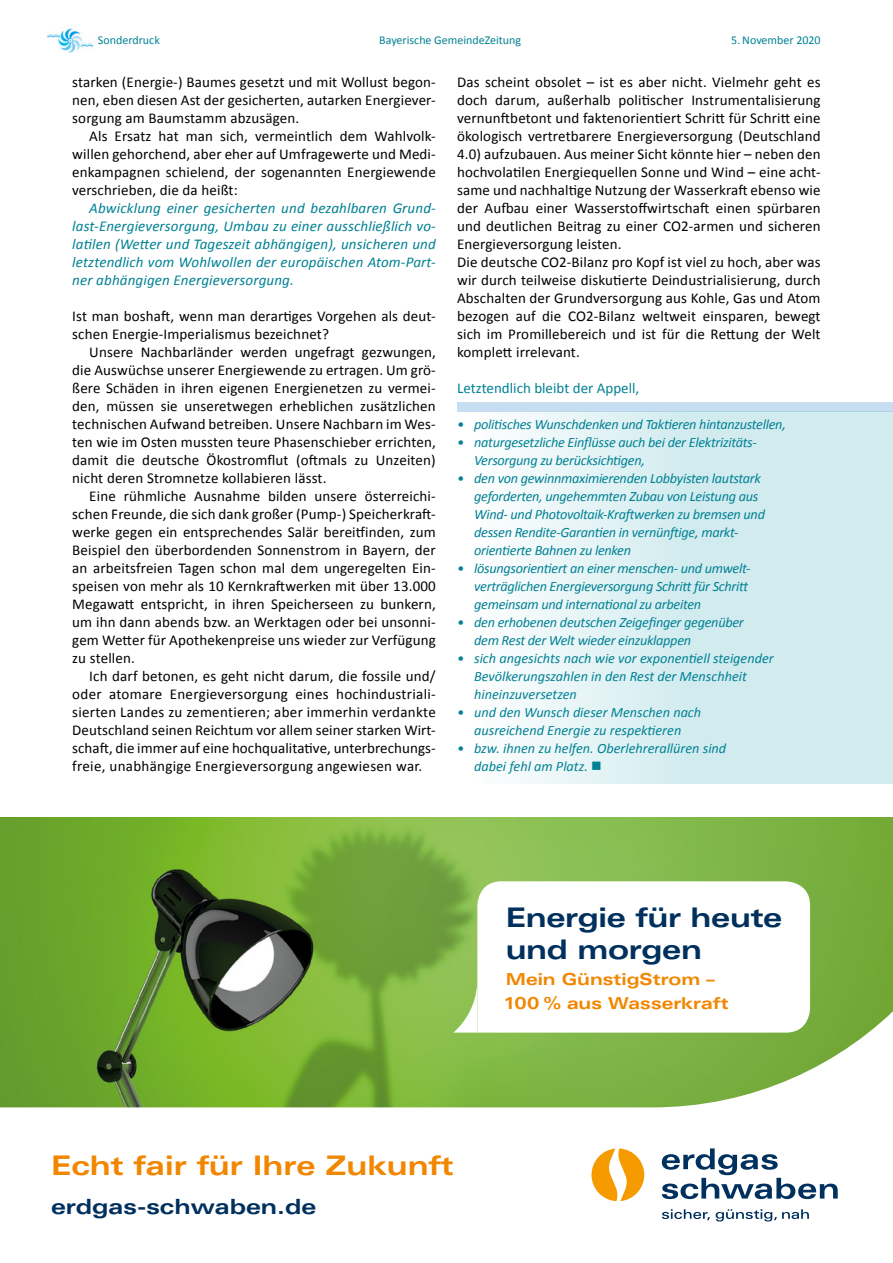
<style>
.page{position:relative;width:893px;height:1263px;background:#fff}
.page>*{position:absolute;margin:0;border:0;box-sizing:border-box;transform-origin:0 0}
.t1{font:700 expanded 27px/31.5px "Univers Next Pro";letter-spacing:-.01em;color:#00305d}
.t2{font:700 expanded 27px "Univers Next Pro";color:#f18700}
.t3{font:700 expanded 21px "Univers Next Pro";color:#00305d}
.t4{font:700 expanded 16.5px/24px "Univers Next Pro";color:#f18700}
.t5{font:15px/18px "Calibri";letter-spacing:.01em;color:#000;text-align:justify}
.t6{font:italic 15px/18px "Calibri";letter-spacing:.01em;color:#008194;text-align:justify}
.t7{font:15px "Calibri";color:#008194}
.t8{font:italic 14.25px/18px "Calibri";letter-spacing:-.02em;color:#008194}
.t9{font:italic 14.25px/18px "Calibri";color:#008194}
.t10{font:12px "Calibri";color:#008194}
</style>
<div class="page">
<img style="left:48px;top:28px;width:45px;height:25px">
<div style="left:456px;top:411px;width:437px;height:372px;background:linear-gradient(to right,#f7fbfc,#c5e6eb)"></div>
<div style="left:457px;top:402px;width:436px;height:9px;background:#c7ddf1"></div>
<img style="left:0;top:817px;width:893px;height:182px">
<svg style="left:454px;top:985px;width:23px;height:14px"></svg>
<svg style="left:477px;top:881px;width:333px;height:118px"></svg>
<svg style="left:0;top:999px;width:893px;height:223px"></svg>
<svg style="left:591px;top:1148px;width:53px;height:53px"></svg>
<svg style="left:662px;top:1148px;width:176px;height:51px"></svg>
<svg style="left:662px;top:1209px;width:147px;height:12px"></svg>
<p class="t10" style="left:98px;top:32px;width:64px">Sonderdruck</p>
<p class="t10" style="left:379px;top:32px;width:143px">Bayerische GemeindeZeitung</p>
<p class="t10" style="left:731px;top:32px;width:91px">5. November 2020</p>
<p class="t5" style="left:72px;top:72px;width:365px">starken (Energie-) Baumes gesetzt und mit Wollust begon&shy;nen, eben diesen Ast der gesicherten, autarken Energiever&shy;sorgung am Baumstamm abzusägen.</p>
<p class="t5" style="left:72px;top:126px;width:365px;text-indent:17px">Als Ersatz hat man sich, vermeintlich dem Wahlvolk&shy;willen gehorchend, aber eher auf Umfragewerte und Medi&shy;enkampagnen schielend, der sogenannten Energiewende verschrieben, die da heißt:</p>
<p class="t6" style="left:72px;top:198px;width:365px;text-indent:17px">Abwicklung einer gesicherten und bezahlbaren Grund&shy;last-Energieversorgung, Umbau zu einer ausschließlich vo&shy;latilen (Wetter und Tageszeit abhängigen), unsicheren und letztendlich vom Wohlwollen der europäischen Atom-Part&shy;ner abhängigen Energieversorgung.</p>
<p class="t5" style="left:72px;top:306px;width:365px">Ist man boshaft, wenn man derartiges Vorgehen als deut&shy;schen Energie-Imperialismus bezeichnet?</p>
<p class="t5" style="left:72px;top:342px;width:365px;text-indent:17px">Unsere Nachbarländer werden ungefragt gezwungen, die Auswüchse unserer Energiewende zu ertragen. Um grö&shy;ßere Schäden in ihren eigenen Energienetzen zu vermei&shy;den, müssen sie unseretwegen erheblichen zusätzlichen technischen Aufwand betreiben. Unsere Nachbarn im Wes&shy;ten wie im Osten mussten teure Phasenschieber errichten, damit die deutsche Ökostromflut (oftmals zu Unzeiten) nicht deren Stromnetze kollabieren lässt.</p>
<p class="t5" style="left:72px;top:486px;width:365px;text-indent:17px">Eine rühmliche Ausnahme bilden unsere österreichi&shy;schen Freunde, die sich dank großer (Pump-) Speicherkraft&shy;werke gegen ein entsprechendes Salär bereitfinden, zum Beispiel den überbordenden Sonnenstrom in Bayern, der an arbeitsfreien Tagen schon mal dem ungeregelten Ein&shy;speisen von mehr als 10 Kernkraftwerken mit über 13.000<br>Megawatt entspricht, in ihren Speicherseen zu bunkern, um ihn dann abends bzw. an Werktagen oder bei unsonni&shy;gem Wetter für Apothekenpreise uns wieder zur Verfügung zu stellen.</p>
<p class="t5" style="left:72px;top:666px;width:365px;text-indent:17px">Ich darf betonen, es geht nicht darum, die fossile und/ oder atomare Energieversorgung eines hochindustriali&shy;sierten Landes zu zementieren; aber immerhin verdankte Deutschland seinen Reichtum vor allem seiner starken Wirt&shy;schaft, die immer auf eine hochqualitative, unterbrechungs&shy;freie, unabhängige Energieversorgung angewiesen war.</p>
<p class="t5" style="left:457px;top:72px;width:365px;text-align:left">Das scheint obsolet – ist es aber nicht. Vielmehr geht es doch darum, außerhalb politischer Instrumentalisierung vernunftbetont und faktenorientiert Schritt für Schritt eine ökologisch vertretbarere Energieversorgung (Deutschland 4.0) aufzubauen. Aus meiner Sicht könnte hier – neben den hochvolatilen Energiequellen Sonne und Wind – eine acht&shy;same und nachhaltige Nutzung der Wasserkraft ebenso wie der Aufbau einer Wasserstoffwirtschaft einen spürbaren und deutlichen Beitrag zu einer CO2-armen und sicheren Energieversorgung leisten.<br>Die deutsche CO2-Bilanz pro Kopf ist viel zu hoch, aber was wir durch teilweise diskutierte Deindustrialisierung, durch Abschalten der Grundversorgung aus Kohle, Gas und Atom bezogen auf die CO2-Bilanz weltweit einsparen, bewegt sich im Promillebereich und ist für die Rettung der Welt komplett irrelevant.</p>
<p class="t7" style="left:457px;top:379px;width:184px">Letztendlich bleibt der Appell,</p>
<p class="t8" style="left:457px;top:415px;width:330px">• politisches Wunschdenken und Taktieren hintanzustellen,</p>
<p class="t8" style="left:474px;top:433px;width:284px;text-indent:-17px">• naturgesetzliche Einflüsse auch bei der Elektrizitäts-<br>Versorgung zu berücksichtigen,</p>
<p class="t8" style="left:474px;top:469px;width:292px;text-indent:-17px">• den von gewinnmaximierenden Lobbyisten lautstark geforderten, ungehemmten Zubau von Leistung aus Wind- und Photovoltaik-Kraftwerken zu bremsen und dessen Rendite-Garantien in vernünftige, markt&shy;orientierte Bahnen zu lenken</p>
<p class="t8" style="left:474px;top:559px;width:278px;text-indent:-17px">• lösungsorientiert an einer menschen- und umwelt&shy;verträglichen Energieversorgung Schritt für Schritt gemeinsam und international zu arbeiten</p>
<p class="t8" style="left:474px;top:613px;width:271px;text-indent:-17px">• den erhobenen deutschen Zeigefinger gegenüber dem Rest der Welt wieder einzuklappen</p>
<p class="t9" style="left:474px;top:649px;width:301px;text-indent:-17px">• sich angesichts nach wie vor exponentiell steigender<br>Bevölkerungszahlen in den Rest der Menschheit hineinzuversetzen</p>
<p class="t9" style="left:457px;top:703px;width:246px;text-align:center">• und den Wunsch dieser Menschen nach ausreichend Energie zu respektieren</p>
<p class="t9" style="left:474px;top:739px;width:254px;text-indent:-17px">• bzw. ihnen zu helfen. Oberlehrerallüren sind dabei fehl am Platz. ■</p>
<h1 class="t1" style="left:506px;top:901px;width:278px">Energie für heute und morgen</h1>
<p class="t4" style="left:503px;top:967px;width:227px">Mein GünstigStrom –<br>100 % aus Wasserkraft</p>
<h1 class="t2" style="left:51px;top:1149px;width:404px">Echt fair für Ihre Zukunft</h1>
<h2 class="t3" style="left:51px;top:1194px;width:267px">erdgas-schwaben.de</h2>
</div>
